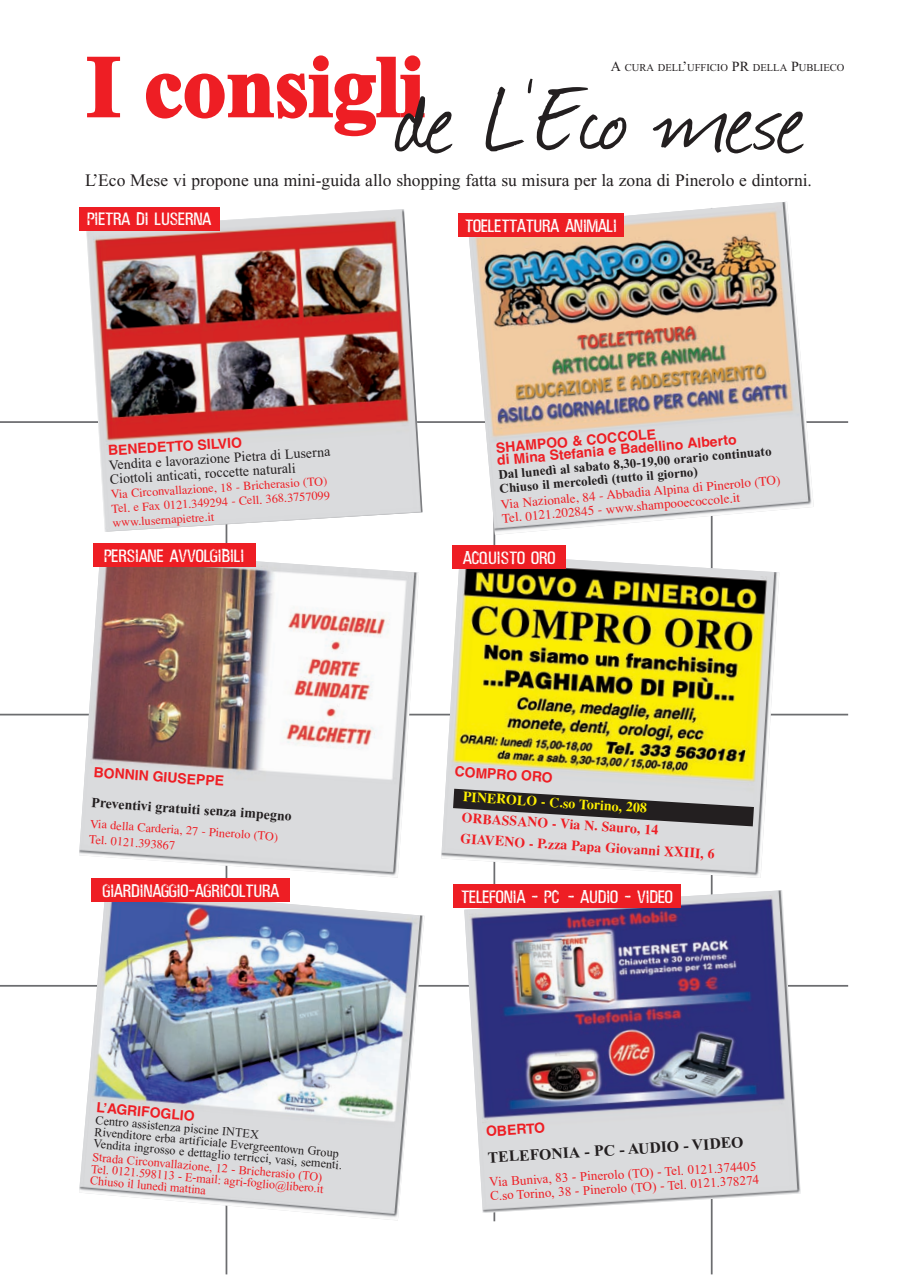
<style>
.page{position:relative;width:918px;height:1275px;background:#fff}
.page>*{position:absolute;margin:0;border:0;box-sizing:border-box;transform-origin:0 0}
.t1{font:108.67px "Journal";color:#231f20}
.t2{font:22.75px "Hector";color:#fff}
.t3{font:17.5px "Times New Roman";color:#231f20}
.t4{font:700 15.75px "Times New Roman";color:#231f20}
.t5{font:700 14px/12.2px "Helvetica";color:#ee1e24}
.t6{font:14px/14.5px "Times New Roman";color:#231f20}
.t7{font:700 14px/21.2px "Times";color:#ee1e24}
.t8{font:700 14px "Times New Roman";color:#231f20}
.t9{font:700 14px "Times";color:#fff101}
.t10{font:13.12px/14px "Times New Roman";color:#ee1e24}
.t11{font:13.12px/14px "Times";color:#ee1e24}
.t12{font:700 13.12px/14px "Times New Roman";color:#231f20}
.t13{font:12.25px/14.5px "Times";color:#ee1e24}
.t14{font:12.25px/11.7px "Times New Roman";color:#231f20}
.t15{font:12.25px/11.7px "Times New Roman";color:#ee1e24}
.t16{font:10.5px "Times New Roman";color:#231f20}
.s1{font-size:14px}
</style>
<div class="page">
<hr style="left:0;top:421px;width:848px;height:2px;background:#6c6d70">
<hr style="left:0;top:714px;width:848px;height:1px;background:#6c6d70">
<hr style="left:0;top:985px;width:848px;height:2px;background:#6c6d70">
<hr style="left:711px;top:208px;width:1px;height:1066px;background:#6c6d70">
<hr style="left:493px;top:239px;width:2px;height:982px;background:#6c6d70">
<hr style="left:226px;top:224px;width:1px;height:1050px;background:#6c6d70">
<img style="left:464px;top:890px;width:336px;height:323px">
<div style="left:453px;top:884px;width:227px;height:23px;background:#ee1e24"></div>
<img style="left:468px;top:202px;width:346px;height:333px">
<img style="left:441px;top:553px;width:338px;height:325px">
<img style="left:79px;top:888px;width:345px;height:332px">
<div style="left:452px;top:546px;width:114px;height:23px;background:#ee1e24"></div>
<div style="left:458px;top:213px;width:166px;height:23px;background:#ee1e24"></div>
<div style="left:92px;top:878px;width:198px;height:23px;background:#ee1e24"></div>
<svg style="left:453px;top:789px;width:301px;height:37px;background:#7a787a"></svg>
<img style="left:79px;top:550px;width:340px;height:327px">
<div style="left:93px;top:543px;width:162px;height:23px;background:#ee1e24"></div>
<img style="left:86px;top:209px;width:336px;height:323px">
<div style="left:79px;top:207px;width:140px;height:23px;background:#ee1e24"></div>
<h1 class="t1" style="left:87px;top:47px;width:721px"><sup>I</sup> <sup>consigli</sup>de L‘Eco mese</h1>
<h3 class="t3" style="left:85px;top:174px;width:728px">L’Eco Mese vi propone una mini-guida allo shopping fatta su misura per la zona di Pinerolo e dintorni.</h3>
<h2 class="t2" style="left:465px;top:211px;width:153px">TOELETTATURA ANIMALI</h2>
<p class="t16" style="left:611px;top:64px;width:235px"><span class="s1">A</span> CURA DELL<span class="s1">’</span>UFFICIO <span class="s1">PR</span> DELLA <span class="s1">P</span>UBLIECO</p>
<h2 class="t2" style="left:87px;top:204px;width:126px">pietra di luserna</h2>
<p class="t5" style="left:108px;top:445px;width:136px;rotate:-3deg">BENEDETTO SILVIO</p>
<p class="t6" style="left:109px;top:458px;width:223px;rotate:-3deg">Vendita e lavorazione Pietra di Luserna<br>Ciottoli anticati, roccette naturali</p>
<p class="t13" style="left:110px;top:487px;width:220px;rotate:-3deg">Via Circonvallazione, 18 - Bricherasio (TO)<br>Tel. e Fax 0121.349294 - Cell. 368.3757099 www.lusernapietre.it</p>
<h2 class="t2" style="left:104px;top:540px;width:142px">persiane avvolgibili</h2>
<p class="t5" style="left:94px;top:767px;width:132px;rotate:4deg">BONNIN GIUSEPPE</p>
<p class="t8" style="left:92px;top:797px;width:202px;rotate:4deg">Preventivi gratuiti senza impegno</p>
<p class="t13" style="left:91px;top:817px;width:190px;line-height:15.8px;rotate:4deg">Via della Carderia, 27 - Pinerolo (TO)<br>Tel. 0121.393867</p>
<h2 class="t2" style="left:103px;top:875px;width:178px">GIARDINAGGIO-AGRICOLTURA</h2>
<p class="t5" style="left:97px;top:1103px;width:100px;rotate:5deg">L’AGRIFOGLIO</p>
<p class="t14" style="left:96px;top:1115px;width:251px;rotate:5deg">Centro assistenza piscine INTEX<br>Rivenditore erba artificiale Evergreentown Group<br>Vendita ingrosso e dettaglio terricci, vasi, sementi.</p>
<p class="t15" style="left:93px;top:1152px;width:235px;rotate:5deg">Strada Circonvallazione, 12 - Bricherasio (TO)<br>Tel. 0121.598113 - E-mail: agri-foglio@libero.it<br>Chiuso il lunedì mattina</p>
<p class="t5" style="left:495px;top:443px;width:242px;rotate:-5deg">SHAMPOO &amp; COCCOLE<br>di Mina Stefania e Badellino Alberto</p>
<p class="t12" style="left:498px;top:469px;width:276px;rotate:-5deg">Dal lunedì al sabato 8,30-19,00 orario continuato<br>Chiuso il mercoledì (tutto il giorno)</p>
<p class="t11" style="left:500px;top:499px;width:282px;rotate:-5deg">Via Nazionale, 84 - Abbadia Alpina di Pinerolo (TO)<br>Tel. 0121.202845 - www.shampooecoccole.it</p>
<h2 class="t2" style="left:463px;top:543px;width:94px">ACQUISTO ORO</h2>
<p class="t5" style="left:455px;top:767px;width:100px;rotate:3deg">COMPRO ORO</p>
<p class="t9" style="left:463px;top:792px;width:186px;rotate:3deg">PINEROLO - C.so Torino, 208</p>
<p class="t7" style="left:462px;top:809px;width:256px;rotate:3deg">ORBASSANO - Via N. Sauro, 14<br>GIAVENO - P.zza Papa Giovanni XXIII, 6</p>
<h2 class="t2" style="left:461px;top:881px;width:213px">TELEFONIA - PC - AUDIO - video</h2>
<p class="t5" style="left:486px;top:1126px;width:61px;rotate:-3deg">OBERTO</p>
<p class="t4" style="left:487px;top:1151px;width:258px;rotate:-3deg">TELEFONIA - PC - AUDIO - VIDEO</p>
<p class="t10" style="left:489px;top:1175px;width:271px;rotate:-3deg">Via Buniva, 83 - Pinerolo (TO) - Tel. 0121.374405<br>C.so Torino, 38 - Pinerolo (TO) - Tel. 0121.378274</p>
</div>
